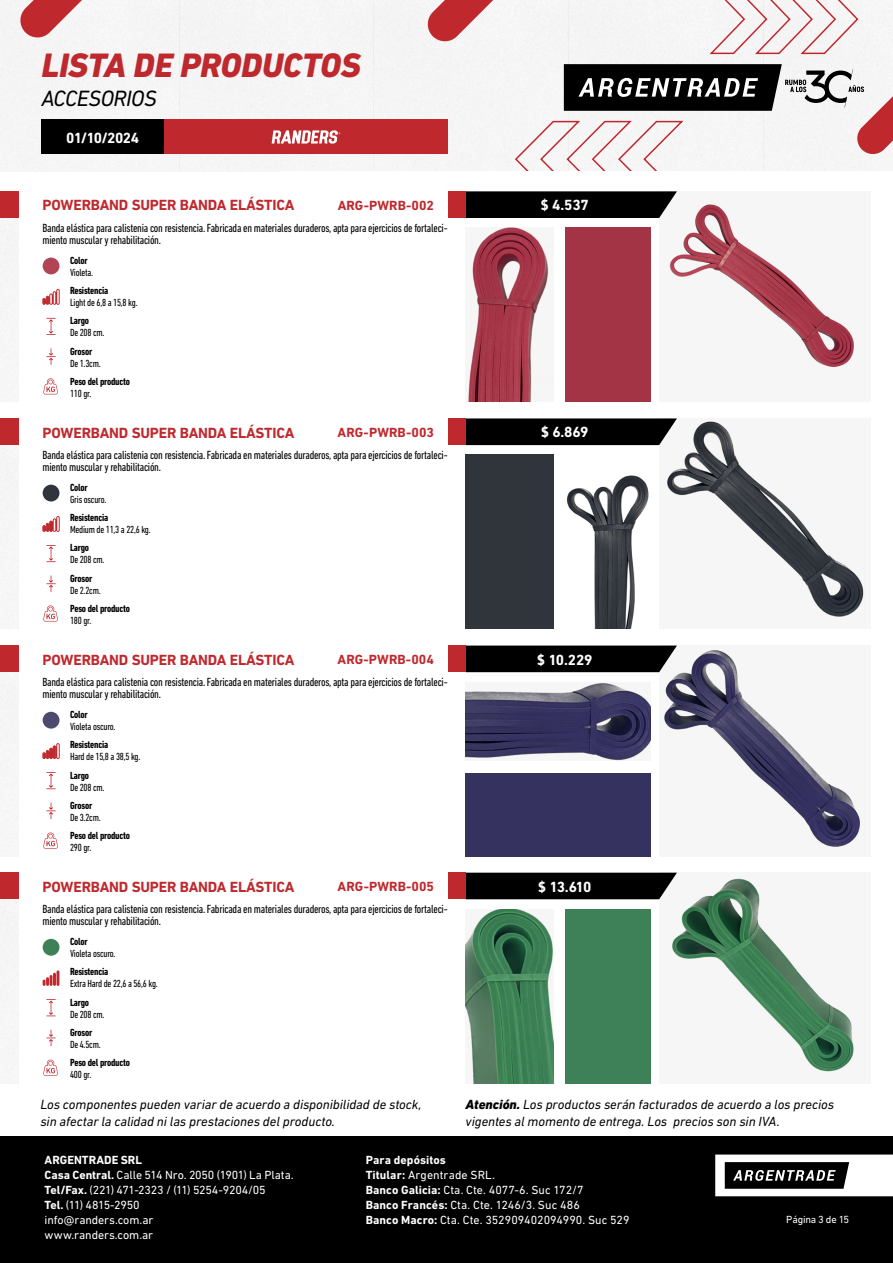
<style>
.page{position:relative;width:893px;height:1263px;background:#fff}
.page>*{position:absolute;margin:0;border:0;box-sizing:border-box;transform-origin:0 0}
.t1{font:italic 800 34.5px "DIN Next LT Pro";letter-spacing:-.01em;color:#bf292e}
.t2{font:italic 22.5px "DIN Next LT Pro";letter-spacing:-.025em;color:#000}
.t3{font:700 15px "DIN Next LT Pro";letter-spacing:-.01em;color:#bf292e}
.t4{font:700 15px "DIN Next LT Pro";letter-spacing:-.035em;color:#fff}
.t5{font:italic 13.5px/16.2px "DIN Next LT Pro";letter-spacing:-.005em;color:#000}
.t6{font:700 13.5px "DIN Next LT Pro";color:#bf292e}
.t7{font:condensed 12px/12px "DIN Next LT Pro";letter-spacing:-.02em;color:#000}
.t8{font:12px/15px "DIN Next LT Pro";letter-spacing:-.005em;color:#fff}
.t9{font:condensed 10.5px "DIN Next LT Pro";letter-spacing:-.02em;color:#000}
.t10{font:700 condensed 10.5px "DIN Next LT Pro";letter-spacing:-.02em;color:#000}
.t11{font:10.5px "DIN Next LT Pro";letter-spacing:-.02em;color:#fff}
.s1{font-weight:800}
.s2{font-weight:700}
</style>
<div class="page">
<div style="left:0;top:0;width:426px;height:171px;background:#f5f5f5"></div>
<svg style="left:19px;top:0;width:137px;height:39px"></svg>
<div style="left:0;top:1136px;width:893px;height:127px;background:#000"></div>
<svg style="left:715px;top:1154px;width:178px;height:42px"></svg>
<div style="left:41px;top:120px;width:123px;height:34px;background:#000"></div>
<div style="left:164px;top:120px;width:284px;height:34px;background:#bf292e"></div>
<svg style="left:272px;top:130px;width:68px;height:14px"></svg>
<img style="left:669px;top:218px;width:185px;height:150px">
<img style="left:468px;top:228px;width:81px;height:174px">
<div style="left:565px;top:228px;width:85px;height:174px;background:#a33445"></div>
<svg style="left:426px;top:0;width:467px;height:218px"></svg>
<div style="left:43px;top:258px;width:16px;height:16px;background:#b14555;border-radius:50%"></div>
<svg style="left:43px;top:288px;width:17px;height:17px"></svg>
<svg style="left:46px;top:318px;width:10px;height:17px"></svg>
<svg style="left:46px;top:348px;width:10px;height:17px"></svg>
<svg style="left:43px;top:378px;width:15px;height:16px"></svg>
<div style="left:449px;top:191px;width:17px;height:27px;background:#bf292e"></div>
<div style="left:0;top:191px;width:19px;height:27px;background:#bf292e"></div>
<img style="left:667px;top:421px;width:197px;height:196px">
<div style="left:466px;top:455px;width:88px;height:174px;background:#30353b"></div>
<img style="left:567px;top:475px;width:82px;height:154px">
<svg style="left:466px;top:418px;width:211px;height:27px;background:#0e0e0e"></svg>
<div style="left:43px;top:485px;width:16px;height:16px;background:#30353b;border-radius:50%"></div>
<svg style="left:43px;top:516px;width:17px;height:16px"></svg>
<svg style="left:46px;top:545px;width:10px;height:17px"></svg>
<svg style="left:46px;top:575px;width:10px;height:17px"></svg>
<svg style="left:43px;top:605px;width:15px;height:16px"></svg>
<div style="left:449px;top:418px;width:17px;height:27px;background:#bf292e"></div>
<div style="left:0;top:418px;width:19px;height:27px;background:#bf292e"></div>
<img style="left:664px;top:650px;width:197px;height:197px">
<img style="left:466px;top:683px;width:184px;height:78px">
<div style="left:466px;top:773px;width:184px;height:83px;background:#35325f"></div>
<svg style="left:466px;top:645px;width:211px;height:27px;background:#0f0f0f"></svg>
<div style="left:43px;top:712px;width:16px;height:17px;background:#4d4a6f;border-radius:50%"></div>
<svg style="left:43px;top:743px;width:17px;height:16px"></svg>
<svg style="left:46px;top:772px;width:10px;height:17px"></svg>
<svg style="left:46px;top:803px;width:10px;height:16px"></svg>
<svg style="left:43px;top:832px;width:15px;height:17px"></svg>
<div style="left:449px;top:645px;width:17px;height:27px;background:#bf292e"></div>
<div style="left:0;top:645px;width:19px;height:27px;background:#bf292e"></div>
<img style="left:672px;top:878px;width:182px;height:194px">
<img style="left:466px;top:909px;width:88px;height:174px">
<div style="left:565px;top:909px;width:85px;height:174px;background:#3e8158"></div>
<div style="left:466px;top:873px;width:211px;height:26px;background:#000"></div>
<div style="left:43px;top:939px;width:16px;height:17px;background:#3e8158;border-radius:50%"></div>
<svg style="left:43px;top:970px;width:17px;height:16px"></svg>
<svg style="left:46px;top:999px;width:10px;height:17px"></svg>
<svg style="left:46px;top:1030px;width:10px;height:16px"></svg>
<svg style="left:43px;top:1060px;width:15px;height:16px"></svg>
<div style="left:449px;top:873px;width:17px;height:26px;background:#bf292e"></div>
<div style="left:0;top:873px;width:19px;height:26px;background:#bf292e"></div>
<h1 class="t1" style="left:41px;top:45px;width:321px">LISTA DE PRODUCTOS</h1>
<h2 class="t2" style="left:41px;top:85px;width:117px">ACCESORIOS</h2>
<p class="t4" style="left:66px;top:129px;width:74px">01/10/2024</p>
<p class="t3" style="left:43px;top:197px;width:254px">POWERBAND SUPER BANDA ELÁSTICA</p>
<p class="t6" style="left:338px;top:197px;width:98px">ARG-PWRB-002</p>
<p class="t4" style="left:541px;top:196px;width:50px">$ 4.537</p>
<p class="t7" style="left:43px;top:221px;width:407px">Banda elástica para calistenia con resistencia. Fabricada en materiales duraderos, apta para ejercicios de fortaleci&shy;miento muscular y rehabilitación.</p>
<p class="t10" style="left:70px;top:254px;width:19px">Color</p>
<p class="t9" style="left:70px;top:267px;width:25px">Violeta.</p>
<p class="t10" style="left:70px;top:285px;width:40px">Resistencia</p>
<p class="t9" style="left:70px;top:297px;width:69px">Light de 6,8 a 15,8 kg.</p>
<p class="t10" style="left:70px;top:315px;width:21px">Largo</p>
<p class="t9" style="left:70px;top:327px;width:36px">De 208 cm.</p>
<p class="t10" style="left:70px;top:345px;width:24px">Grosor</p>
<p class="t9" style="left:70px;top:357px;width:32px">De 1.3cm.</p>
<p class="t10" style="left:70px;top:375px;width:61px">Peso del producto</p>
<p class="t9" style="left:70px;top:387px;width:23px">110 gr.</p>
<p class="t3" style="left:43px;top:424px;width:254px">POWERBAND SUPER BANDA ELÁSTICA</p>
<p class="t6" style="left:338px;top:424px;width:98px">ARG-PWRB-003</p>
<p class="t4" style="left:541px;top:423px;width:49px">$ 6.869</p>
<p class="t7" style="left:43px;top:448px;width:407px">Banda elástica para calistenia con resistencia. Fabricada en materiales duraderos, apta para ejercicios de fortaleci&shy;miento muscular y rehabilitación.</p>
<p class="t10" style="left:70px;top:482px;width:19px">Color</p>
<p class="t9" style="left:70px;top:494px;width:38px">Gris oscuro.</p>
<p class="t10" style="left:70px;top:512px;width:40px">Resistencia</p>
<p class="t9" style="left:70px;top:524px;width:82px">Medium de 11,3 a 22,6 kg.</p>
<p class="t10" style="left:70px;top:542px;width:21px">Largo</p>
<p class="t9" style="left:70px;top:554px;width:36px">De 208 cm.</p>
<p class="t10" style="left:70px;top:572px;width:24px">Grosor</p>
<p class="t9" style="left:70px;top:584px;width:32px">De 2.2cm.</p>
<p class="t10" style="left:70px;top:602px;width:61px">Peso del producto</p>
<p class="t9" style="left:70px;top:614px;width:23px">180 gr.</p>
<p class="t3" style="left:43px;top:651px;width:254px">POWERBAND SUPER BANDA ELÁSTICA</p>
<p class="t6" style="left:337px;top:651px;width:98px">ARG-PWRB-004</p>
<p class="t4" style="left:537px;top:651px;width:57px">$ 10.229</p>
<p class="t7" style="left:43px;top:676px;width:407px">Banda elástica para calistenia con resistencia. Fabricada en materiales duraderos, apta para ejercicios de fortaleci&shy;miento muscular y rehabilitación.</p>
<p class="t10" style="left:70px;top:709px;width:19px">Color</p>
<p class="t9" style="left:70px;top:721px;width:47px">Violeta oscuro.</p>
<p class="t10" style="left:70px;top:739px;width:40px">Resistencia</p>
<p class="t9" style="left:70px;top:751px;width:72px">Hard de 15,8 a 38,5 kg.</p>
<p class="t10" style="left:70px;top:769px;width:21px">Largo</p>
<p class="t9" style="left:70px;top:781px;width:36px">De 208 cm.</p>
<p class="t10" style="left:70px;top:799px;width:24px">Grosor</p>
<p class="t9" style="left:70px;top:811px;width:32px">De 3.2cm.</p>
<p class="t10" style="left:70px;top:829px;width:61px">Peso del producto</p>
<p class="t9" style="left:70px;top:841px;width:23px">290 gr.</p>
<p class="t3" style="left:43px;top:878px;width:254px">POWERBAND SUPER BANDA ELÁSTICA</p>
<p class="t6" style="left:338px;top:878px;width:98px">ARG-PWRB-005</p>
<p class="t4" style="left:538px;top:878px;width:55px">$ 13.610</p>
<p class="t7" style="left:43px;top:903px;width:407px">Banda elástica para calistenia con resistencia. Fabricada en materiales duraderos, apta para ejercicios de fortaleci&shy;miento muscular y rehabilitación.</p>
<p class="t10" style="left:70px;top:936px;width:19px">Color</p>
<p class="t9" style="left:70px;top:948px;width:47px">Violeta oscuro.</p>
<p class="t10" style="left:70px;top:966px;width:40px">Resistencia</p>
<p class="t9" style="left:70px;top:978px;width:89px">Extra Hard de 22,6 a 56,6 kg.</p>
<p class="t10" style="left:70px;top:996px;width:21px">Largo</p>
<p class="t9" style="left:70px;top:1008px;width:36px">De 208 cm.</p>
<p class="t10" style="left:70px;top:1026px;width:24px">Grosor</p>
<p class="t9" style="left:70px;top:1038px;width:32px">De 4.5cm.</p>
<p class="t10" style="left:70px;top:1056px;width:61px">Peso del producto</p>
<p class="t9" style="left:70px;top:1068px;width:23px">400 gr.</p>
<p class="t5" style="left:466px;top:1096px;width:370px"><span class="s1">Atención.</span> Los productos serán facturados de acuerdo a los precios vigentes al momento de entrega. Los precios son sin IVA.</p>
<p class="t5" style="left:40px;top:1096px;width:383px">Los componentes pueden variar de acuerdo a disponibilidad de stock, sin afectar la calidad ni las prestaciones del producto.</p>
<p class="t8" style="left:45px;top:1152px;width:251px"><span class="s2">ARGENTRADE SRL<br>Casa Central.</span> Calle 514 Nro. 2050 (1901) La Plata.<br><span class="s2">Tel/Fax.</span> (221) 471-2323 / (11) 5254-9204/05<br><span class="s2">Tel.</span> (11) 4815-2950<br>info@randers.com.ar<br>www.randers.com.ar</p>
<p class="t8" style="left:366px;top:1152px;width:265px"><span class="s2">Para depósitos<br>Titular:</span> Argentrade SRL.<br><span class="s2">Banco Galicia:</span> Cta. Cte. 4077-6. Suc 172/7<br><span class="s2">Banco Francés:</span> Cta. Cte. 1246/3. Suc 486<br><span class="s2">Banco Macro:</span> Cta. Cte. 352909402094990. Suc 529</p>
<p class="t11" style="left:786px;top:1213px;width:64px">Página 3 de 15</p>
</div>
